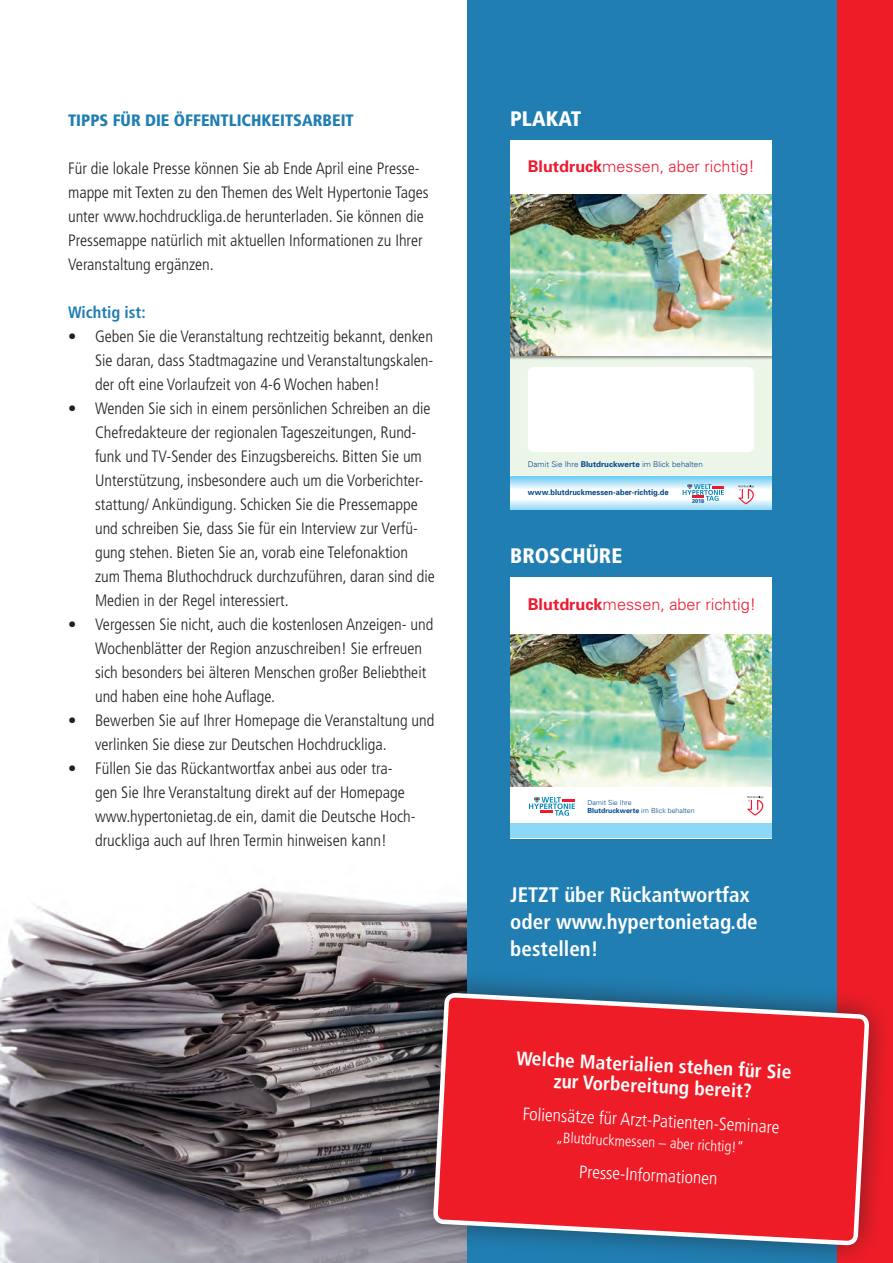
<style>
.page{position:relative;width:893px;height:1263px;background:#fff}
.page>*{position:absolute;margin:0;border:0;box-sizing:border-box;transform-origin:0 0}
.t1{font:700 condensed 21px/27px "Frutiger LT Std";color:#fff}
.t2{font:900 condensed 21px "Frutiger LT Std";color:#fff}
.t3{font:700 condensed 19.5px/21px "Frutiger LT Std";color:#fff;text-align:center}
.t4{font:300 condensed 18px "Frutiger LT Std";color:#fff}
.t5{font:300 condensed 16.5px/24px "Frutiger LT Std";color:#231f20}
.t6{font:900 condensed 16.5px "Frutiger LT Std";color:#207eb2}
.t7{font:700 condensed 16.5px "Frutiger LT Std";color:#207eb2}
.t8{font:300 16.2px "Univers";color:#ee1a30}
.t9{font:300 condensed 15px "Frutiger LT Std";color:#fff}
.t10{font:300 7.95px "Univers";color:#014990}
.t11{font:700 7.95px "Univers";letter-spacing:.005em;color:#014990;scale:.95 1}
.t12{font:300 7.05px/8.4px "Univers";color:#014990}
.t13{font:700 5.55px "Univers";color:#014990}
.s1{font-weight:700}
</style>
<div class="page">
<img style="left:0;top:830px;width:468px;height:433px">
<div style="left:468px;top:0;width:425px;height:1263px;background:#207eb2"></div>
<div style="left:838px;top:0;width:55px;height:1263px;background:#ee1c27"></div>
<svg style="left:406px;top:965px;width:478px;height:298px"></svg>
<svg style="left:431px;top:853px;width:440px;height:410px"></svg>
<div style="left:510px;top:140px;width:261px;height:370px;background:#fff"></div>
<div style="left:510px;top:354px;width:261px;height:121px;background:#ebf5e8"></div>
<img style="left:510px;top:355px;width:261px;height:4px">
<svg style="left:510px;top:500px;width:261px;height:10px;background:#bfe7f9"></svg>
<svg style="left:510px;top:477px;width:261px;height:12px;background:#aee2f9"></svg>
<svg style="left:738px;top:485px;width:17px;height:19px"></svg>
<img style="left:510px;top:194px;width:261px;height:161px">
<svg style="left:683px;top:484px;width:41px;height:17px"></svg>
<div style="left:528px;top:367px;width:226px;height:85px;background:#fff;border-radius:6px"></div>
<div style="left:510px;top:577px;width:261px;height:261px;background:#fff"></div>
<img style="left:510px;top:634px;width:261px;height:152px">
<svg style="left:529px;top:797px;width:46px;height:19px"></svg>
<div style="left:510px;top:823px;width:261px;height:15px;background:#8dd7f7"></div>
<svg style="left:747px;top:796px;width:17px;height:20px"></svg>
<p class="t6" style="left:68px;top:110px;width:287px">TIPPS FÜR DIE ÖFFENTLICHKEITSARBEIT</p>
<p class="t5" style="left:68px;top:157px;width:362px">Für die lokale Presse können Sie ab Ende April eine Presse&shy;mappe mit Texten zu den Themen des Welt Hypertonie Tages unter www.hochdruckliga.de herunterladen. Sie können die Pressemappe natürlich mit aktuellen Informationen zu Ihrer Veranstaltung ergänzen.</p>
<p class="t7" style="left:68px;top:303px;width:79px">Wichtig ist:</p>
<p class="t5" style="left:95px;top:325px;width:340px;text-align:justify;text-indent:-27px">• Geben Sie die Veranstaltung rechtzeitig bekannt, denken Sie daran, dass Stadtmagazine und Veranstaltungskalen&shy;der oft eine Vorlaufzeit von 4-6 Wochen haben!</p>
<p class="t5" style="left:95px;top:397px;width:341px;text-indent:-27px">• Wenden Sie sich in einem persönlichen Schreiben an die Chefredakteure der regionalen Tageszeitungen, Rund&shy;funk und TV-Sender des Einzugsbereichs. Bitten Sie um Unterstützung, insbesondere auch um die Vorberichter&shy;stattung/ Ankündigung. Schicken Sie die Pressemappe und schreiben Sie, dass Sie für ein Interview zur Verfü&shy;gung stehen. Bieten Sie an, vorab eine Telefonaktion zum Thema Bluthochdruck durchzuführen, daran sind die Medien in der Regel interessiert.</p>
<p class="t5" style="left:95px;top:613px;width:340px;text-indent:-27px">• Vergessen Sie nicht, auch die kostenlosen Anzeigen- und Wochenblätter der Region anzuschreiben! Sie erfreuen sich besonders bei älteren Menschen großer Beliebtheit und haben eine hohe Auflage.</p>
<p class="t5" style="left:95px;top:709px;width:341px;text-indent:-27px">• Bewerben Sie auf Ihrer Homepage die Veranstaltung und verlinken Sie diese zur Deutschen Hochdruckliga.</p>
<p class="t5" style="left:95px;top:757px;width:322px;text-indent:-27px">• Füllen Sie das Rückantwortfax anbei aus oder tra&shy;gen Sie Ihre Veranstaltung direkt auf der Homepage www.hypertonietag.de ein, damit die Deutsche Hoch&shy;druckliga auch auf Ihren Termin hinweisen kann!</p>
<p class="t2" style="left:510px;top:106px;width:73px">PLAKAT</p>
<p class="t8" style="left:528px;top:157px;width:228px"><span class="s1">Blutdruck</span>messen, aber richtig!</p>
<p class="t10" style="left:528px;top:459px;width:176px">Damit Sie Ihre <span class="s1">Blutdruckwerte</span> im Blick behalten</p>
<p class="t13" style="left:692px;top:497px;width:14px">2018</p>
<p class="t11" style="left:528px;top:487px;width:150px">www.blutdruckmessen-aber-richtig.de</p>
<p class="t2" style="left:510px;top:543px;width:114px">BROSCHÜRE</p>
<p class="t8" style="left:528px;top:595px;width:230px"><span class="s1">Blutdruck</span>messen, aber richtig!</p>
<p class="t12" style="left:587px;top:798px;width:109px">Damit Sie Ihre<br><span class="s1">Blutdruckwerte</span> im Blick behalten</p>
<p class="t1" style="left:510px;top:882px;width:249px">JETZT über Rückantwortfax oder www.hypertonietag.de bestellen!</p>
<p class="t3" style="left:517px;top:1047px;width:277px;rotate:3deg">Welche Materialien stehen für Sie zur Vorbereitung bereit?</p>
<p class="t4" style="left:523px;top:1103px;width:258px;rotate:3deg">Foliensätze für Arzt-Patienten-Seminare</p>
<p class="t9" style="left:556px;top:1129px;width:190px;rotate:3deg">„Blutdruckmessen – aber richtig!“</p>
<p class="t4" style="left:579px;top:1161px;width:140px;rotate:3deg">Presse-Informationen</p>
</div>
